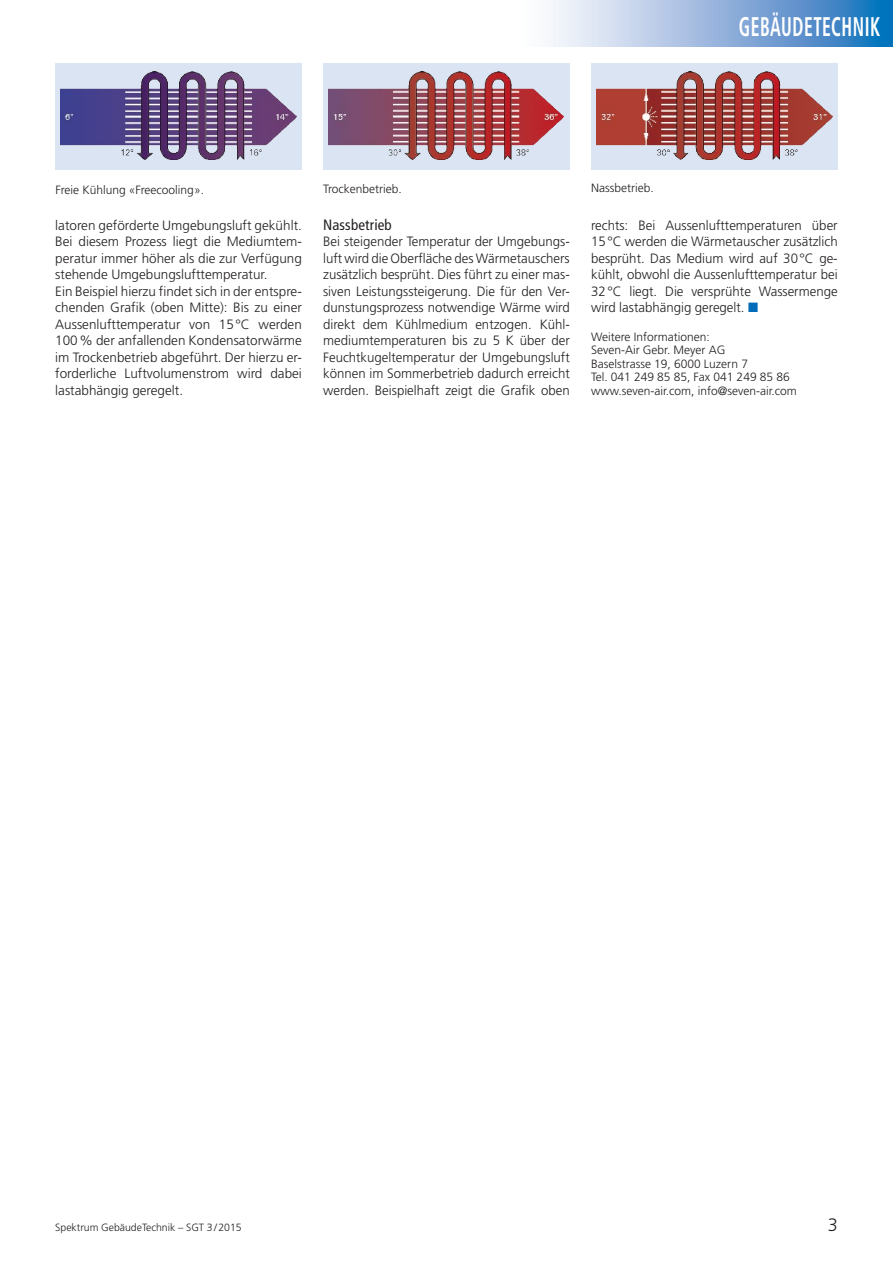
<style>
.page{position:relative;width:893px;height:1263px;background:#fff}
.page>*{position:absolute;margin:0;border:0;box-sizing:border-box;transform-origin:0 0}
.t1{font:700 condensed 27px "Frutiger";letter-spacing:.03em;color:#fff;scale:.65 1}
.t2{font:300 18px "Frutiger";color:#231f20}
.t3{font:condensed 15px "Frutiger";letter-spacing:.01em;color:#231f20}
.t4{font:300 13.5px/16.5px "Frutiger";color:#231f20;text-align:justify}
.t5{font:300 12px/13.5px "Frutiger";color:#231f20}
.t6{font:300 10.5px "Frutiger";color:#231f20}
.s1{color:#006cb7}
</style>
<div class="page">
<svg style="left:550px;top:0;width:343px;height:46px;background:#8cb2db"></svg>
<div style="left:55px;top:64px;width:247px;height:106px;background:#dbe4f3"></div>
<img style="left:61px;top:72px;width:235px;height:88px">
<div style="left:323px;top:64px;width:247px;height:106px;background:#dbe4f3"></div>
<img style="left:329px;top:72px;width:235px;height:88px">
<div style="left:591px;top:64px;width:247px;height:106px;background:#dbe4f3"></div>
<img style="left:597px;top:72px;width:235px;height:88px">
<h1 class="t1" style="left:739px;top:10px;width:219px">GEBÄUDETECHNIK</h1>
<p class="t5" style="left:55px;top:183px;width:150px">Freie Kühlung «Freecooling».</p>
<p class="t5" style="left:323px;top:182px;width:80px">Trockenbetrieb.</p>
<p class="t5" style="left:591px;top:181px;width:64px">Nassbetrieb.</p>
<p class="t3" style="left:323px;top:216px;width:70px">Nassbetrieb</p>
<p class="t4" style="left:323px;top:233px;width:248px">Bei steigender Temperatur der Umgebungs&shy;luft wird die Oberfläche des Wärmetauschers zusätzlich besprüht. Dies führt zu einer mas&shy;siven Leistungssteigerung. Die für den Ver&shy;dunstungsprozess notwendige Wärme wird direkt dem Kühlmedium entzogen. Kühl&shy;mediumtemperaturen bis zu 5 K über der Feuchtkugeltemperatur der Umgebungsluft können im Sommerbetrieb dadurch erreicht werden. Beispielhaft zeigt die Grafik oben</p>
<p class="t4" style="left:591px;top:217px;width:248px">rechts: Bei Aussenlufttemperaturen über 15°C werden die Wärmetauscher zusätzlich besprüht. Das Medium wird auf 30°C ge&shy;kühlt, obwohl die Aussenlufttemperatur bei 32°C liegt. Die versprühte Wassermenge wird lastabhängig geregelt. <span class="s1">■</span></p>
<p class="t5" style="left:591px;top:330px;width:207px">Weitere Informationen:<br>Seven-Air Gebr. Meyer AG<br>Baselstrasse 19, 6000 Luzern 7<br>Tel. 041 249 85 85, Fax 041 249 85 86 www.seven-air.com, info@seven-air.com</p>
<p class="t4" style="left:55px;top:217px;width:248px;text-align:left">latoren geförderte Umgebungsluft gekühlt.<br>Bei diesem Prozess liegt die Mediumtem&shy;peratur immer höher als die zur Verfügung stehende Umgebungslufttemperatur.<br>Ein Beispiel hierzu findet sich in der entspre&shy;chenden Grafik (oben Mitte): Bis zu einer Aussenlufttemperatur von 15°C werden 100% der anfallenden Kondensatorwärme im Trockenbetrieb abgeführt. Der hierzu er&shy;forderliche Luftvolumenstrom wird dabei lastabhängig geregelt.</p>
<p class="t6" style="left:55px;top:1221px;width:188px">Spektrum GebäudeTechnik – SGT 3/2015</p>
<h2 class="t2" style="left:828px;top:1215px;width:12px">3</h2>
</div>
